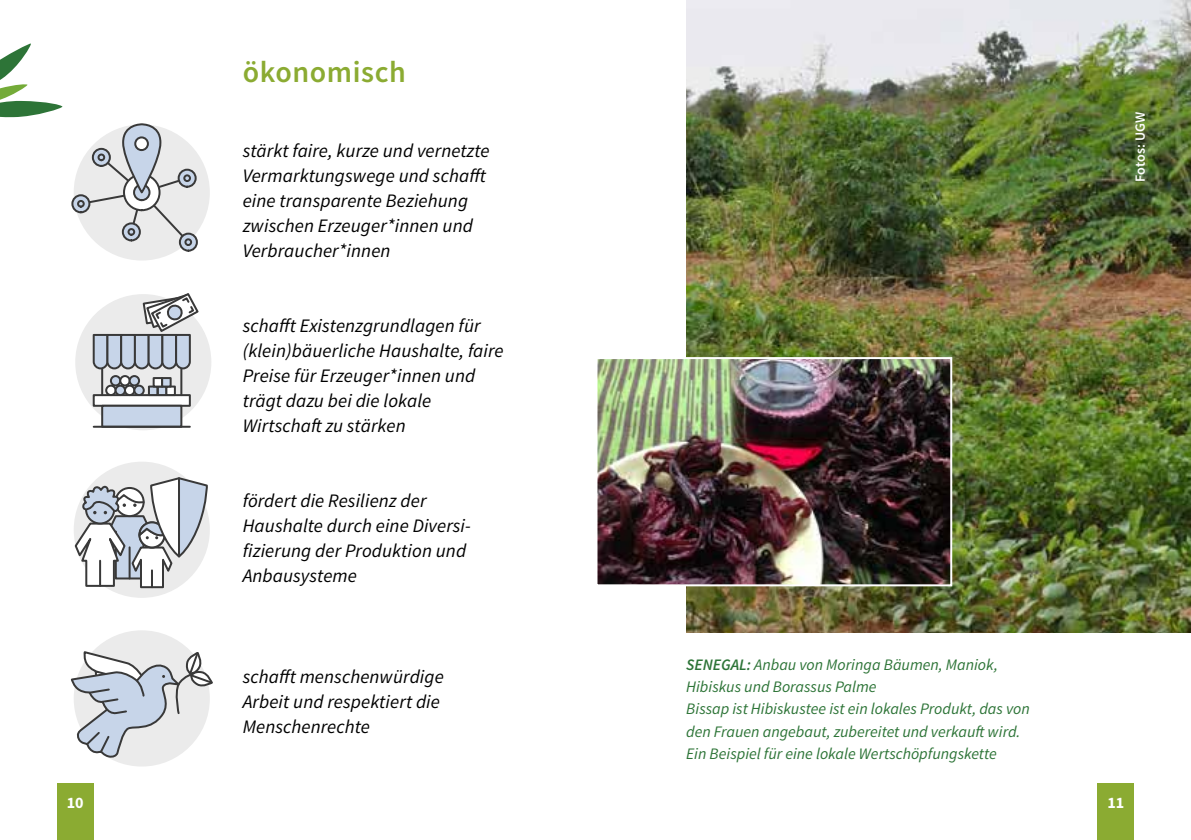
<style>
.page{position:relative;width:1191px;height:840px;background:#fff}
.page>*{position:absolute;margin:0;border:0;box-sizing:border-box;transform-origin:0 0}
.t1{font:600 30px "Source Sans Pro";letter-spacing:.02em;color:#8bab32}
.t2{font:italic 19px/25px "Source Sans Pro";letter-spacing:.005em;color:#000}
.t3{font:italic 16px/22px "Source Sans Pro";color:#2d7437}
.t4{font:700 16px "Source Sans Pro";color:#fff}
.t5{font:600 14px "Source Sans Pro";color:#fff}
.s1{font-weight:600}
</style>
<div class="page">
<div style="left:1097px;top:782px;width:37px;height:57px;background:#8bab32"></div>
<div style="left:57px;top:783px;width:37px;height:56px;background:#8bab32"></div>
<img style="left:686px;top:0;width:505px;height:632px">
<svg style="left:0;top:43px;width:63px;height:75px"></svg>
<img style="left:597px;top:356px;width:356px;height:231px">
<div style="left:74px;top:124px;width:136px;height:136px;background:#ebebeb;border-radius:50%"></div>
<svg style="left:79px;top:156px;width:110px;height:89px"></svg>
<svg style="left:92px;top:148px;width:19px;height:19px"></svg>
<div style="left:97px;top:153px;width:8px;height:8px;border:2px solid #393939;border-radius:50%"></div>
<svg style="left:122px;top:222px;width:19px;height:19px"></svg>
<svg style="left:179px;top:232px;width:19px;height:19px"></svg>
<svg style="left:178px;top:169px;width:19px;height:19px"></svg>
<svg style="left:123px;top:173px;width:37px;height:38px"></svg>
<div style="left:133px;top:183px;width:17px;height:18px;background:#c7d5e9;border:2px solid #393939;border-radius:50%"></div>
<svg style="left:71px;top:194px;width:19px;height:19px"></svg>
<svg style="left:123px;top:124px;width:37px;height:68px;background:#bbc5d3"></svg>
<div style="left:122px;top:123px;width:39px;height:70px;border:2px solid #393939;border-radius:19px"></div>
<div style="left:134px;top:136px;width:15px;height:15px;background:#fff;border:2px solid #393939;border-radius:50%"></div>
<div style="left:77px;top:200px;width:8px;height:7px;border:2px solid #393939;border-radius:50%"></div>
<div style="left:127px;top:228px;width:8px;height:7px;border:2px solid #393939;border-radius:50%"></div>
<div style="left:184px;top:238px;width:8px;height:8px;border:2px solid #393939;border-radius:50%"></div>
<div style="left:183px;top:174px;width:8px;height:8px;border:2px solid #393939;border-radius:50%"></div>
<div style="left:75px;top:294px;width:136px;height:136px;background:#ebebeb;border-radius:50%"></div>
<div style="left:94px;top:395px;width:96px;height:10px;background:#fff"></div>
<div style="left:93px;top:394px;width:98px;height:12px;border:2px solid #393939"></div>
<div style="left:102px;top:405px;width:79px;height:21px;background:#c7d5e9"></div>
<div style="left:101px;top:404px;width:81px;height:23px;border:2px solid #393939"></div>
<hr style="left:94px;top:425px;width:96px;height:2px;background:#393939">
<hr style="left:101px;top:361px;width:2px;height:34px;background:#393939">
<hr style="left:180px;top:361px;width:2px;height:34px;background:#393939">
<div style="left:106px;top:385px;width:10px;height:10px;background:#fff;border-radius:50%"></div>
<div style="left:105px;top:384px;width:12px;height:12px;border:2px solid #393939;border-radius:50%"></div>
<div style="left:116px;top:385px;width:9px;height:10px;background:#c7d5e9;border-radius:50%"></div>
<div style="left:115px;top:384px;width:11px;height:12px;border:2px solid #393939;border-radius:50%"></div>
<div style="left:125px;top:385px;width:9px;height:10px;background:#fff;border-radius:50%"></div>
<div style="left:124px;top:384px;width:11px;height:12px;border:2px solid #393939;border-radius:50%"></div>
<div style="left:134px;top:385px;width:10px;height:10px;background:#c7d5e9;border-radius:50%"></div>
<div style="left:133px;top:384px;width:12px;height:12px;border:2px solid #393939;border-radius:50%"></div>
<div style="left:111px;top:376px;width:9px;height:9px;background:#c7d5e9;border-radius:50%"></div>
<div style="left:110px;top:375px;width:11px;height:11px;border:2px solid #393939;border-radius:50%"></div>
<div style="left:120px;top:376px;width:10px;height:9px;background:#fff;border-radius:50%"></div>
<div style="left:119px;top:375px;width:12px;height:11px;border:2px solid #393939;border-radius:50%"></div>
<div style="left:130px;top:376px;width:9px;height:9px;background:#c7d5e9;border-radius:50%"></div>
<div style="left:129px;top:375px;width:11px;height:11px;border:2px solid #393939;border-radius:50%"></div>
<div style="left:149px;top:386px;width:8px;height:9px;background:#c7d5e9"></div>
<div style="left:148px;top:385px;width:10px;height:11px;border:2px solid #393939"></div>
<div style="left:158px;top:386px;width:8px;height:9px;background:#c7d5e9"></div>
<div style="left:157px;top:385px;width:10px;height:11px;border:2px solid #393939"></div>
<div style="left:166px;top:386px;width:9px;height:9px;background:#fff"></div>
<div style="left:165px;top:385px;width:11px;height:11px;border:2px solid #393939"></div>
<div style="left:154px;top:378px;width:8px;height:8px;background:#fff"></div>
<div style="left:153px;top:377px;width:10px;height:10px;border:2px solid #393939"></div>
<div style="left:162px;top:378px;width:9px;height:8px;background:#c7d5e9"></div>
<div style="left:161px;top:377px;width:11px;height:10px;border:2px solid #393939"></div>
<svg style="left:92px;top:293px;width:107px;height:77px"></svg>
<div style="left:74px;top:461px;width:136px;height:136px;background:#ebebeb;border-radius:50%"></div>
<svg style="left:74px;top:475px;width:135px;height:114px"></svg>
<div style="left:74px;top:630px;width:136px;height:136px;background:#ebebeb;border-radius:50%"></div>
<svg style="left:70px;top:650px;width:143px;height:107px"></svg>
<h1 class="t1" style="left:243px;top:53px;width:165px">ökonomisch</h1>
<p class="t2" style="left:243px;top:138px;width:248px">stärkt faire, kurze und vernetzte<br>Vermarktungswege und schafft eine transparente Beziehung zwischen Erzeuger*innen und<br>Verbraucher*innen</p>
<p class="t2" style="left:243px;top:313px;width:262px">schafft Existenzgrundlagen für (klein)bäuerliche Haushalte, faire<br>Preise für Erzeuger*innen und trägt dazu bei die lokale<br>Wirtschaft zu stärken</p>
<p class="t2" style="left:243px;top:488px;width:230px">fördert die Resilienz der<br>Haushalte durch eine Diversi&shy;fizierung der Produktion und<br>Anbausysteme</p>
<p class="t5" style="left:1131px;top:182px;width:71px;rotate:-90deg">Fotos: UGW</p>
<p class="t2" style="left:243px;top:663px;width:203px">schafft menschenwürdige<br>Arbeit und respektiert die<br>Menschenrechte</p>
<p class="t3" style="left:686px;top:653px;width:345px"><span class="s1">SENEGAL:</span> Anbau von Moringa Bäumen, Maniok, Hibiskus und Borassus Palme<br>Bissap ist Hibiskustee ist ein lokales Produkt, das von den Frauen angebaut, zubereitet und verkauft wird.<br>Ein Beispiel für eine lokale Wertschöpfungskette</p>
<p class="t4" style="left:67px;top:791px;width:18px">10</p>
<p class="t4" style="left:1107px;top:791px;width:18px">11</p>
</div>
